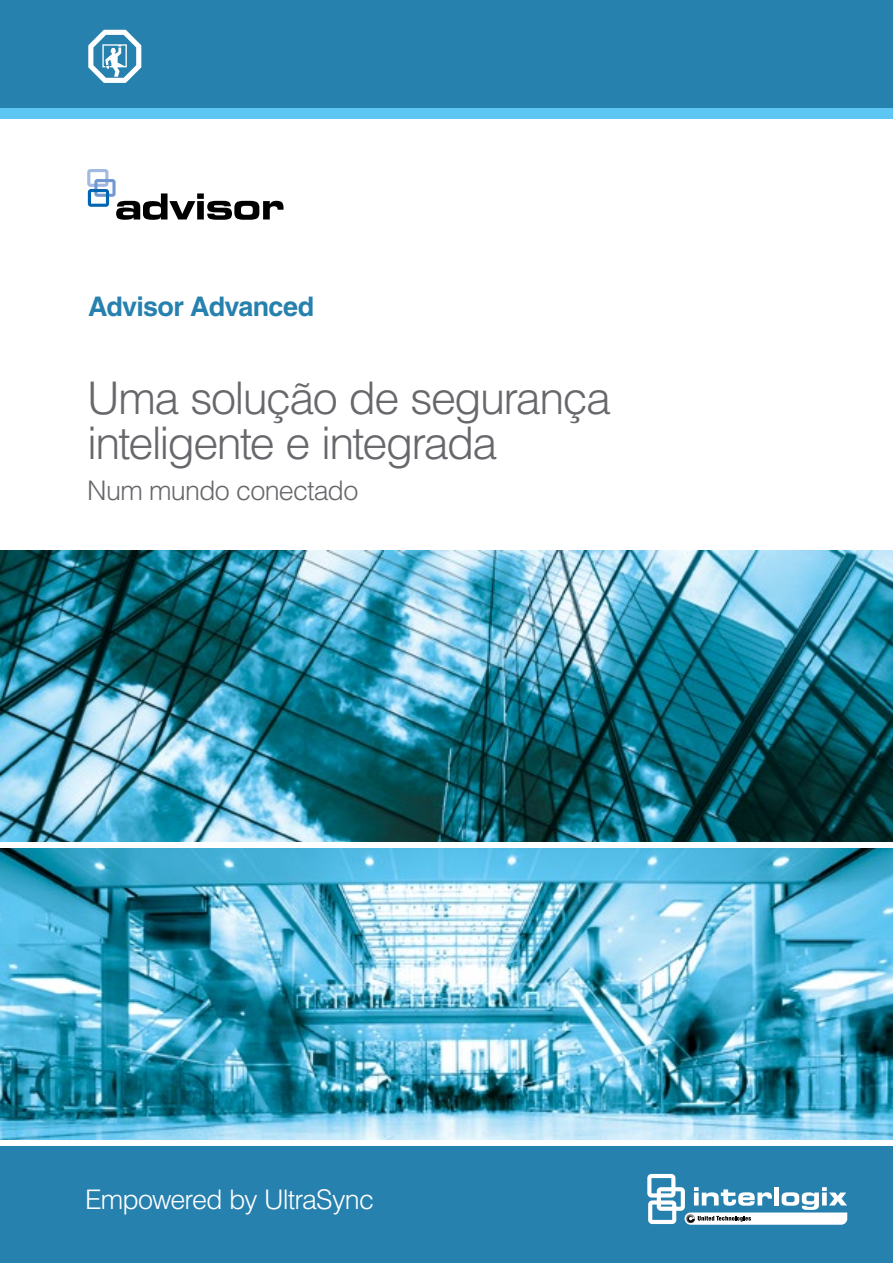
<style>
.page{position:relative;width:893px;height:1263px;background:#fff}
.page>*{position:absolute;margin:0;border:0;box-sizing:border-box;transform-origin:0 0}
.t1{font:300 45px/45px "Helvetica LT Std";letter-spacing:-.04em;color:#68676c}
.t2{font:300 27px "Helvetica LT Std";letter-spacing:-.03em;color:#fff}
.t3{font:300 27px "Helvetica LT Std";letter-spacing:-.03em;color:#68676c}
.t4{font:700 27px "Helvetica LT Std";letter-spacing:-.025em;color:#2781ae}
</style>
<div class="page">
<div style="left:0;top:0;width:893px;height:108px;background:#2781ae"></div>
<div style="left:0;top:1146px;width:893px;height:117px;background:#2781ae"></div>
<div style="left:0;top:108px;width:893px;height:11px;background:#5ec6f2"></div>
<svg style="left:88px;top:30px;width:53px;height:53px"></svg>
<img style="left:0;top:848px;width:893px;height:292px">
<img style="left:0;top:551px;width:893px;height:291px">
<svg style="left:647px;top:1174px;width:200px;height:51px"></svg>
<svg style="left:87px;top:169px;width:196px;height:51px"></svg>
<p class="t4" style="left:88px;top:290px;width:228px">Advisor Advanced</p>
<p class="t1" style="left:87px;top:375px;width:525px">Uma solução de segurança inteligente e integrada</p>
<p class="t3" style="left:87px;top:473px;width:273px">Num mundo conectado</p>
<p class="t2" style="left:85px;top:1182px;width:291px">Empowered by UltraSync</p>
</div>
